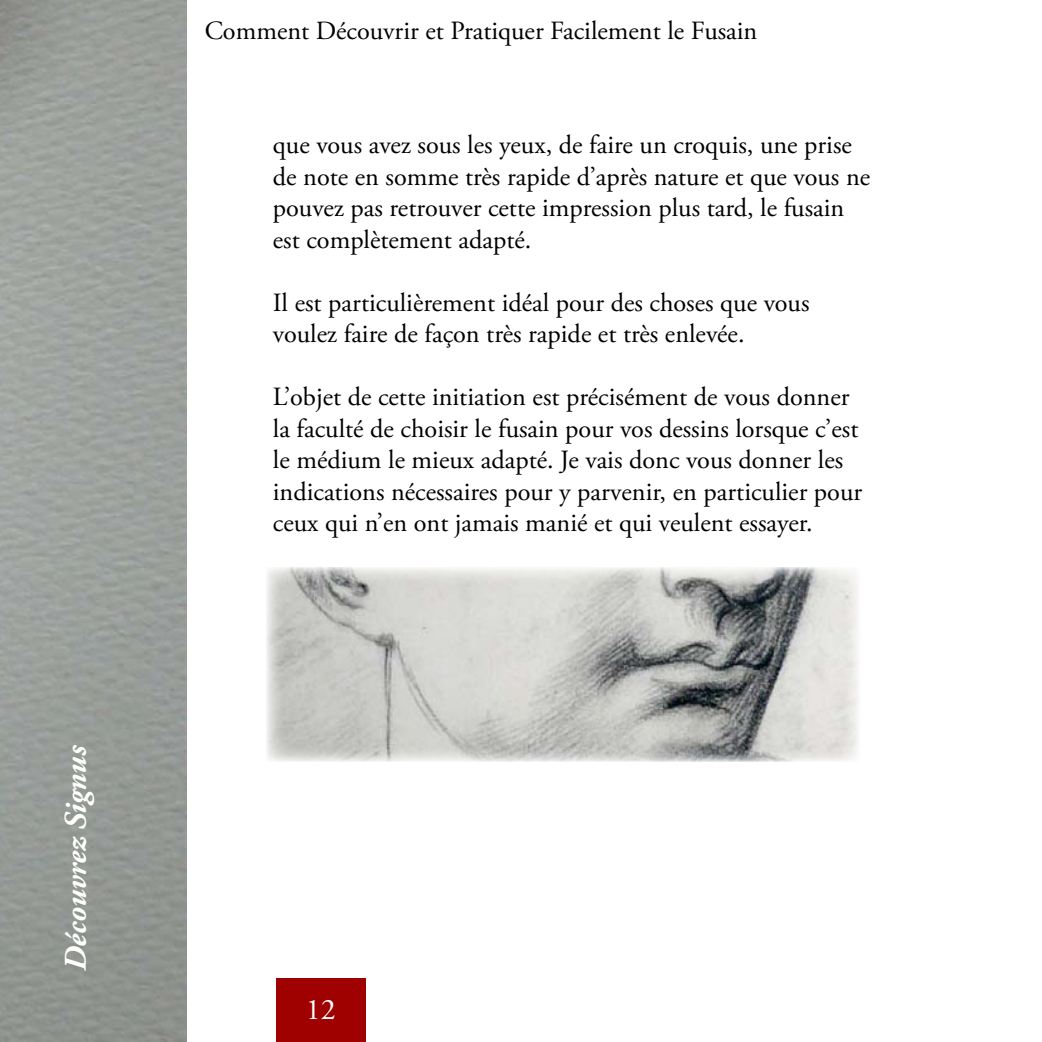
<style>
.page{position:relative;width:1042px;height:1042px;background:#fff}
.page>*{position:absolute;margin:0;border:0;box-sizing:border-box;transform-origin:0 0}
.t1{font:italic 700 31.5px "Adobe Garamond Pro";letter-spacing:-.005em;color:#fff}
.t2{font:29.75px "Adobe Garamond Pro";color:#fff}
.t3{font:26.25px/31.5px "Adobe Garamond Pro";color:#000}
</style>
<div class="page">
<div style="left:276px;top:979px;width:90px;height:63px;background:#9f0000"></div>
<img style="left:266px;top:567px;width:592px;height:194px">
<p class="t1" style="left:58px;top:971px;width:227px;rotate:-90deg">Découvrez Signus</p>
<p class="t3" style="left:205px;top:16px;width:554px">Comment Découvrir et Pratiquer Facilement le Fusain</p>
<p class="t3" style="left:273px;top:130px;width:599px">que vous avez sous les yeux, de faire un croquis, une prise de note en somme très rapide d’après nature et que vous ne pouvez pas retrouver cette impression plus tard, le fusain est complètement adapté.</p>
<p class="t3" style="left:273px;top:287px;width:538px">Il est particulièrement idéal pour des choses que vous voulez faire de façon très rapide et très enlevée.</p>
<p class="t3" style="left:273px;top:382px;width:591px">L’objet de cette initiation est précisément de vous donner la faculté de choisir le fusain pour vos dessins lorsque c’est le médium le mieux adapté. Je vais donc vous donner les indications nécessaires pour y parvenir, en particulier pour ceux qui n’en ont jamais manié et qui veulent essayer.</p>
<p class="t2" style="left:306px;top:991px;width:31px">12</p>
</div>
